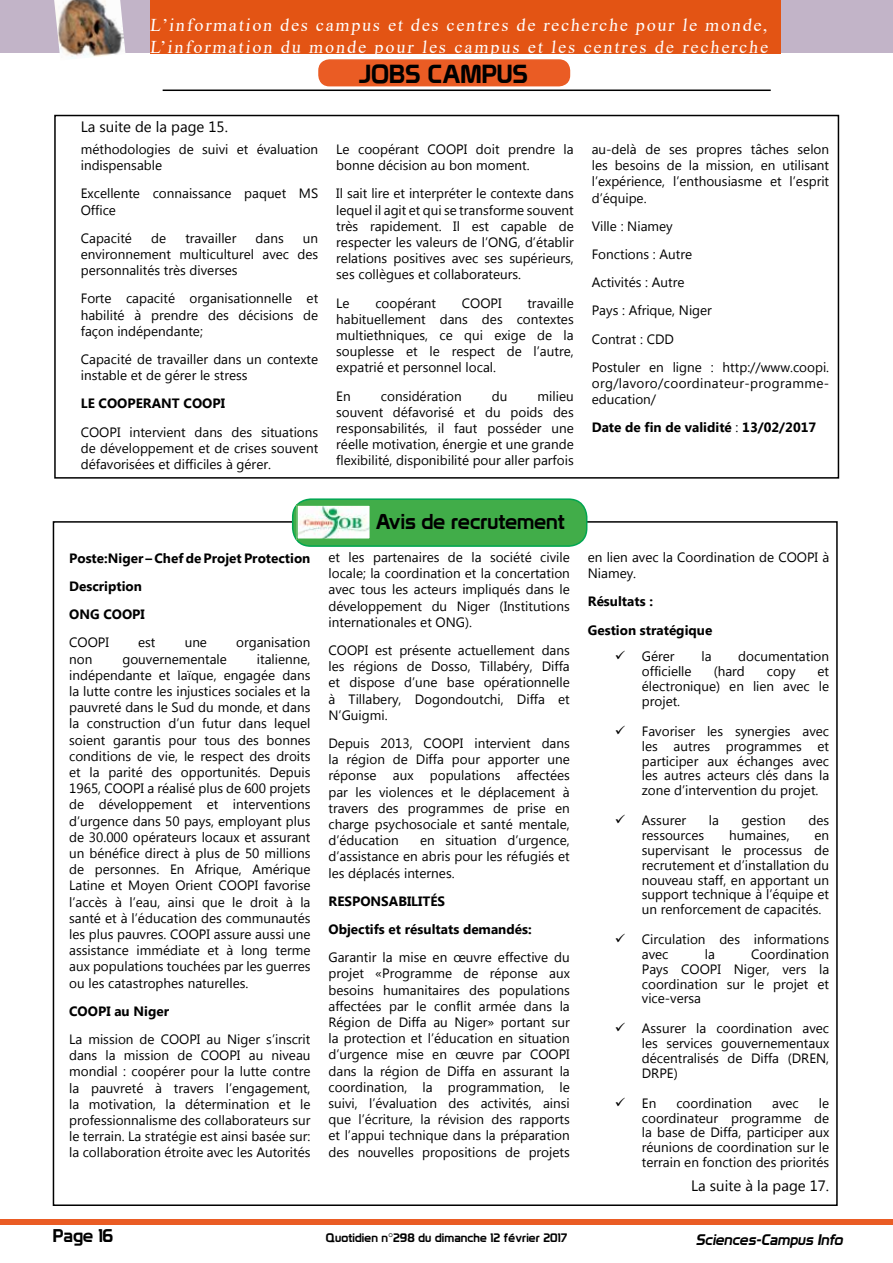
<style>
.page{position:relative;width:893px;height:1263px;background:#fff}
.page>*{position:absolute;margin:0;border:0;box-sizing:border-box;transform-origin:0 0}
.t1{font:25.5px "Prototype";color:#000}
.t2{font:21px "Prototype";color:#000}
.t3{font:18px/21.6px "Times New Roman";letter-spacing:.105em;color:#fff}
.t4{font:18px "Prototype";color:#000}
.t5{font:15px "Myanmar Text";color:#000}
.t6{font:italic 15px "Prototype";color:#000}
.t7{font:13.5px/16.2px "Myanmar Text";color:#000;text-align:justify}
.t8{font:700 13.5px/28.2px "Myanmar Text";color:#000}
.t9{font:13.5px/16.2px "Myanmar Text";letter-spacing:.025em;color:#000}
.t10{font:12px "Prototype";letter-spacing:.01em;color:#000}
.s1{font-weight:400}
</style>
<div class="page">
<div style="left:1px;top:1219px;width:892px;height:6px;background:#ea5c24"></div>
<div style="left:54px;top:115px;width:785px;height:364px;border:2px solid #000"></div>
<div style="left:0;top:1px;width:893px;height:52px;background:#c2b4c8"></div>
<div style="left:150px;top:0;width:630px;height:53px;background:#e35414"></div>
<img style="left:54px;top:0;width:71px;height:59px">
<hr style="left:163px;top:90px;width:608px;height:1px;background:#000">
<div style="left:293px;top:499px;width:294px;height:47px;background:#41ad49;border-radius:18px"></div>
<div style="left:292px;top:498px;width:295px;height:49px;border:2px solid #00a651;border-radius:18px"></div>
<img style="left:299px;top:507px;width:69px;height:30px">
<div style="left:296px;top:504px;width:75px;height:36px;border:2px solid #41ad49"></div>
<div style="left:319px;top:60px;width:250px;height:26px;background:#ea5c24;border-radius:11px"></div>
<div style="left:318px;top:59px;width:252px;height:27px;border:2px solid #ea5c24;border-radius:11px"></div>
<h3 class="t3" style="left:150px;top:14px;width:622px">L’information des campus et des centres de recherche pour le monde,<br>L’information du monde pour les campus et les centres de recherche</h3>
<p class="t5" style="left:81px;top:118px;width:149px">La suite de la page 15.</p>
<p class="t7" style="left:81px;top:141px;width:239px">méthodologies de suivi et évaluation indispensable</p>
<p class="t7" style="left:81px;top:186px;width:239px">Excellente connaissance paquet MS<br>Office</p>
<p class="t7" style="left:81px;top:230px;width:53px">Capacité</p>
<p class="t7" style="left:151px;top:230px;width:17px">de</p>
<p class="t7" style="left:185px;top:230px;width:53px">travailler</p>
<p class="t7" style="left:256px;top:230px;width:30px">dans</p>
<p class="t7" style="left:81px;top:230px;width:239px;text-indent:222px">un environnement multiculturel avec des personnalités très diverses</p>
<p class="t7" style="left:81px;top:291px;width:239px">Forte capacité organisationnelle et habilité à prendre des décisions de façon indépendante;</p>
<p class="t7" style="left:81px;top:351px;width:239px">Capacité de travailler dans un contexte instable et de gérer le stress</p>
<p class="t8" style="left:81px;top:390px;width:146px">LE COOPERANT COOPI</p>
<p class="t7" style="left:81px;top:424px;width:239px">COOPI intervient dans des situations de développement et de crises souvent défavorisées et difficiles à gérer.</p>
<h1 class="t1" style="left:359px;top:59px;width:170px">JOBS CAMPUS</h1>
<p class="t7" style="left:336px;top:141px;width:239px">Le coopérant COOPI doit prendre la bonne décision au bon moment.</p>
<p class="t7" style="left:336px;top:186px;width:239px">Il sait lire et interpréter le contexte dans lequel il agit et qui se transforme souvent très rapidement. Il est capable de respecter les valeurs de l’ONG, d’établir relations positives avec ses supérieurs, ses collègues et collaborateurs.</p>
<p class="t7" style="left:336px;top:295px;width:15px">Le</p>
<p class="t7" style="left:375px;top:295px;width:62px">coopérant</p>
<p class="t7" style="left:462px;top:295px;width:41px">COOPI</p>
<p class="t7" style="left:336px;top:295px;width:239px;text-indent:191px">travaille habituellement dans des contextes multiethniques, ce qui exige de la souplesse et le respect de l’autre, expatrié et personnel local.</p>
<p class="t7" style="left:336px;top:388px;width:16px">En</p>
<p class="t7" style="left:381px;top:388px;width:82px">considération</p>
<p class="t7" style="left:492px;top:388px;width:17px">du</p>
<p class="t7" style="left:336px;top:388px;width:239px;text-indent:201px">milieu souvent défavorisé et du poids des responsabilités, il faut posséder une réelle motivation, énergie et une grande flexibilité, disponibilité pour aller parfois</p>
<p class="t7" style="left:592px;top:141px;width:239px">au-delà de ses propres tâches selon les besoins de la mission, en utilisant l’expérience, l’enthousiasme et l’esprit d’équipe.</p>
<p class="t7" style="left:592px;top:212px;width:239px;line-height:28.2px;text-align:left">Ville : Niamey<br>Fonctions : Autre<br>Activités : Autre<br>Pays : Afrique, Niger<br>Contrat : CDD<br>Postuler en ligne : http://www.coopi.</p>
<p class="t9" style="left:592px;top:375px;width:239px">org/lavoro/coordinateur-programme&shy;education/</p>
<p class="t8" style="left:592px;top:414px;width:226px">Date de fin de validité <span class="s1">:</span> 13/02/2017</p>
<p class="t8" style="left:69px;top:544px;width:243px">Poste:Niger – Chef de Projet Protection<br>Description<br>ONG COOPI</p>
<p class="t7" style="left:69px;top:634px;width:41px">COOPI</p>
<p class="t7" style="left:138px;top:634px;width:19px">est</p>
<p class="t7" style="left:185px;top:634px;width:24px">une</p>
<p class="t7" style="left:236px;top:634px;width:76px">organisation</p>
<p class="t7" style="left:69px;top:651px;width:25px">non</p>
<p class="t7" style="left:122px;top:651px;width:106px">gouvernementale</p>
<p class="t7" style="left:69px;top:651px;width:243px;text-indent:188px">italienne, indépendante et laïque, engagée dans la lutte contre les injustices sociales et la pauvreté dans le Sud du monde, et dans la construction d’un futur dans lequel soient garantis pour tous des bonnes conditions de vie, le respect des droits et la parité des opportunités. Depuis 1965, COOPI a réalisé plus de 600 projets de développement et interventions d’urgence dans 50 pays, employant plus de 30.000 opérateurs locaux et assurant un bénéfice direct à plus de 50 millions de personnes. En Afrique, Amérique Latine et Moyen Orient COOPI favorise l’accès à l’eau, ainsi que le droit à la santé et à l’éducation des communautés les plus pauvres. COOPI assure aussi une assistance immédiate et à long terme aux populations touchées par les guerres ou les catastrophes naturelles.</p>
<p class="t8" style="left:69px;top:997px;width:101px">COOPI au Niger</p>
<p class="t7" style="left:69px;top:1031px;width:243px">La mission de COOPI au Niger s’inscrit dans la mission de COOPI au niveau mondial : coopérer pour la lutte contre la pauvreté à travers l’engagement, la motivation, la détermination et le professionnalisme des collaborateurs sur le terrain. La stratégie est ainsi basée sur: la collaboration étroite avec les Autorités</p>
<h2 class="t2" style="left:376px;top:509px;width:190px">Avis de recrutement</h2>
<p class="t7" style="left:328px;top:549px;width:243px">et les partenaires de la société civile locale; la coordination et la concertation avec tous les acteurs impliqués dans le développement du Niger (Institutions internationales et ONG).</p>
<p class="t7" style="left:328px;top:642px;width:243px">COOPI est présente actuellement dans les régions de Dosso, Tillabéry, Diffa et dispose d’une base opérationnelle à Tillabery, Dogondoutchi, Diffa et N’Guigmi.</p>
<p class="t7" style="left:328px;top:735px;width:243px">Depuis 2013, COOPI intervient dans la région de Diffa pour apporter une réponse aux populations affectées par les violences et le déplacement à travers des programmes de prise en charge psychosociale et santé mentale, d’éducation</p>
<p class="t7" style="left:328px;top:832px;width:243px;text-indent:92px">en situation d’urgence, d’assistance en abris pour les réfugiés et les déplacés internes.</p>
<p class="t8" style="left:328px;top:887px;width:205px">RESPONSABILITÉS<br>Objectifs et résultats demandés:</p>
<p class="t7" style="left:328px;top:949px;width:243px">Garantir la mise en œuvre effective du projet «Programme de réponse aux besoins humanitaires des populations affectées par le conflit armée dans la Région de Diffa au Niger» portant sur la protection et l’éducation en situation d’urgence mise en œuvre par COOPI dans la région de Diffa en assurant la coordination, la programmation, le suivi, l’évaluation des activités, ainsi que l’écriture, la révision des rapports et l’appui technique dans la préparation des nouvelles propositions de projets</p>
<p class="t7" style="left:588px;top:549px;width:243px">en lien avec la Coordination de COOPI à<br>Niamey.</p>
<p class="t8" style="left:588px;top:588px;width:126px">Résultats :<br>Gestion stratégique</p>
<p class="t7" style="left:615px;top:649px;width:61px">✓ Gérer</p>
<p class="t7" style="left:701px;top:649px;width:12px">la</p>
<p class="t7" style="left:738px;top:649px;width:92px">documentation</p>
<p class="t7" style="left:642px;top:663px;width:51px">officielle</p>
<p class="t7" style="left:714px;top:663px;width:33px">(hard</p>
<p class="t7" style="left:767px;top:663px;width:30px">copy</p>
<p class="t7" style="left:642px;top:664px;width:189px;line-height:14.9px;text-indent:176px">et électronique) en lien avec le projet.</p>
<p class="t7" style="left:642px;top:724px;width:189px;line-height:14.9px;text-indent:-27px">✓ Favoriser les synergies avec les autres programmes et participer aux échanges avec les autres acteurs clés dans la zone d’intervention du projet.</p>
<p class="t7" style="left:615px;top:812px;width:73px">✓ Assurer</p>
<p class="t7" style="left:709px;top:812px;width:12px">la</p>
<p class="t7" style="left:742px;top:812px;width:46px">gestion</p>
<p class="t7" style="left:808px;top:812px;width:22px">des</p>
<p class="t7" style="left:642px;top:827px;width:64px">ressources</p>
<p class="t7" style="left:729px;top:827px;width:62px">humaines,</p>
<p class="t7" style="left:642px;top:828px;width:189px;line-height:14.9px;text-indent:173px">en supervisant le processus de recrutement et d’installation du nouveau staff, en apportant un support technique à l’équipe et un renforcement de capacités.</p>
<p class="t7" style="left:642px;top:932px;width:189px;line-height:14.9px;text-indent:-27px">✓ Circulation des informations avec</p>
<p class="t7" style="left:642px;top:947px;width:189px;line-height:14.9px;text-indent:109px">Coordination Pays COOPI Niger, vers la coordination sur le projet et vice-versa</p>
<p class="t7" style="left:642px;top:1021px;width:189px;line-height:14.9px;text-indent:-27px">✓ Assurer la coordination avec les services gouvernementaux décentralisés de Diffa (DREN, DRPE)</p>
<p class="t7" style="left:615px;top:1095px;width:43px">✓ En</p>
<p class="t7" style="left:676px;top:1095px;width:77px">coordination</p>
<p class="t7" style="left:772px;top:1095px;width:28px">avec</p>
<p class="t7" style="left:705px;top:946px;width:12px">la</p>
<p class="t7" style="left:642px;top:1096px;width:189px;line-height:14.9px;text-indent:177px">le coordinateur programme de la base de Diffa, participer aux réunions de coordination sur le terrain en fonction des priorités</p>
<p class="t5" style="left:691px;top:1177px;width:140px">La suite à la page 17.</p>
<h3 class="t4" style="left:53px;top:1225px;width:62px">Page 16</h3>
<p class="t10" style="left:326px;top:1230px;width:243px">Quotidien n°298 du dimanche 12 février 2017</p>
<p class="t6" style="left:696px;top:1231px;width:152px">Sciences-Campus Info</p>
</div>
